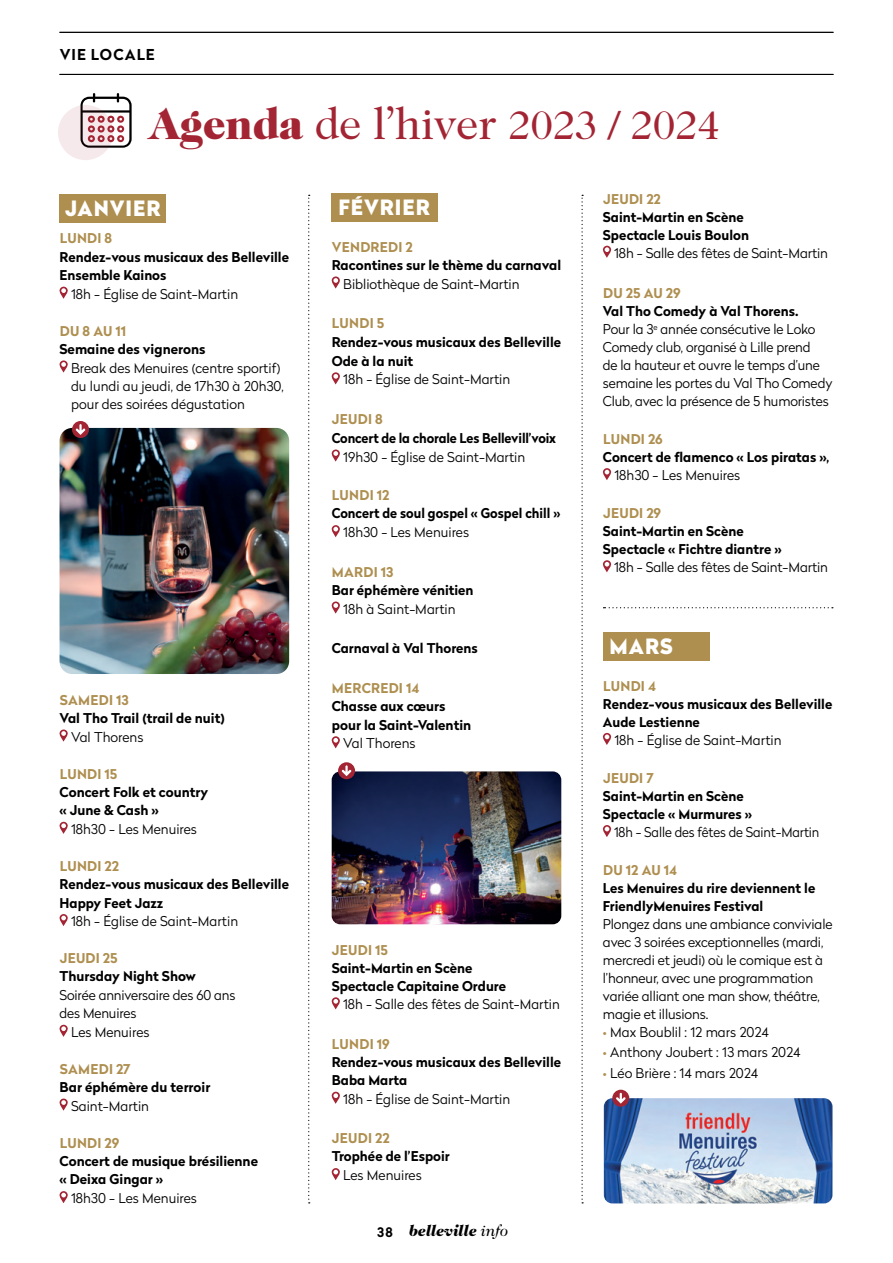
<style>
.page{position:relative;width:893px;height:1263px;background:#fff}
.page>*{position:absolute;margin:0;border:0;box-sizing:border-box;transform-origin:0 0}
.t1{font:45px "Caslon 224 Std";letter-spacing:-.01em;color:#a32534}
.t2{font:900 21px "Radikal";letter-spacing:.045em;color:#fff}
.t3{font:italic 900 15.75px "Caslon 224 Std";color:#000}
.t4{font:700 15px "Radikal";letter-spacing:.07em;color:#000}
.t5{font:300 13.5px/18px "Radikal";color:#000}
.t6{font:700 13.5px/18px "Radikal";color:#000}
.t7{font:700 13.5px "Radikal";letter-spacing:.02em;color:#ae8f50}
.t8{font:700 13.5px "Radikal";color:#000;scale:.95 1}
.t9{font:300 13.5px "Radikal";color:#000;scale:.96 1}
.s1{font-weight:900}
.s2{font-size:40.5px}
.s3{font-family:"Radikal";font-weight:700;font-style:normal;font-size:13.2px}
.s4{font-weight:400}
.s5{font-weight:700}
.s6{color:#ae8f50}
</style>
<div class="page">
<hr style="left:60px;top:74px;width:773px;height:1px;background:#000">
<hr style="left:60px;top:32px;width:773px;height:1px;background:#000">
<div style="left:60px;top:195px;width:106px;height:28px;background:#ae8f50"></div>
<svg style="left:60px;top:287px;width:8px;height:12px"></svg>
<svg style="left:60px;top:360px;width:8px;height:13px"></svg>
<img style="left:60px;top:428px;width:229px;height:246px">
<svg style="left:60px;top:729px;width:8px;height:13px"></svg>
<svg style="left:60px;top:822px;width:8px;height:12px"></svg>
<svg style="left:60px;top:914px;width:8px;height:12px"></svg>
<svg style="left:60px;top:1025px;width:8px;height:12px"></svg>
<svg style="left:60px;top:1098px;width:8px;height:13px"></svg>
<svg style="left:60px;top:1191px;width:8px;height:12px"></svg>
<svg style="left:81px;top:93px;width:51px;height:55px"></svg>
<svg style="left:58px;top:105px;width:55px;height:55px;background:#dac1c4"></svg>
<svg style="left:308px;top:195px;width:2px;height:1008px"></svg>
<svg style="left:581px;top:195px;width:2px;height:1008px"></svg>
<div style="left:332px;top:194px;width:106px;height:28px;background:#ae8f50"></div>
<svg style="left:332px;top:276px;width:8px;height:13px"></svg>
<svg style="left:332px;top:372px;width:8px;height:12px"></svg>
<svg style="left:332px;top:449px;width:8px;height:13px"></svg>
<svg style="left:332px;top:525px;width:8px;height:12px"></svg>
<svg style="left:332px;top:601px;width:8px;height:13px"></svg>
<svg style="left:332px;top:736px;width:8px;height:12px"></svg>
<img style="left:332px;top:771px;width:229px;height:153px">
<svg style="left:332px;top:997px;width:8px;height:12px"></svg>
<svg style="left:332px;top:1092px;width:8px;height:12px"></svg>
<svg style="left:332px;top:1168px;width:8px;height:12px"></svg>
<svg style="left:603px;top:246px;width:8px;height:12px"></svg>
<svg style="left:603px;top:468px;width:8px;height:12px"></svg>
<svg style="left:603px;top:560px;width:8px;height:12px"></svg>
<svg style="left:603px;top:607px;width:230px;height:1px"></svg>
<div style="left:603px;top:633px;width:106px;height:28px;background:#ae8f50"></div>
<svg style="left:603px;top:733px;width:8px;height:12px"></svg>
<svg style="left:603px;top:825px;width:8px;height:12px"></svg>
<div style="left:72px;top:421px;width:17px;height:17px;background:#a32534;border-radius:50%"></div>
<svg style="left:76px;top:424px;width:9px;height:11px"></svg>
<div style="left:338px;top:762px;width:17px;height:17px;background:#a32534;border-radius:50%"></div>
<svg style="left:342px;top:765px;width:9px;height:11px"></svg>
<img style="left:604px;top:1098px;width:228px;height:105px">
<div style="left:612px;top:1090px;width:17px;height:17px;background:#a32534;border-radius:50%"></div>
<svg style="left:616px;top:1093px;width:10px;height:10px"></svg>
<p class="t4" style="left:60px;top:43px;width:97px">VIE LOCALE</p>
<h1 class="t1" style="left:149px;top:98px;width:572px"><span class="s1">Agenda</span> de l’hiver <span class="s2">2023 / 2024</span></h1>
<h2 class="t2" style="left:65px;top:192px;width:97px">JANVIER</h2>
<p class="t7" style="left:60px;top:229px;width:54px">LUNDI 8</p>
<p class="t6" style="left:60px;top:247px;width:231px;line-height:18.5px">Rendez-vous musicaux des Belleville<br>Ensemble Kainos</p>
<p class="t5" style="left:71px;top:284px;width:169px">18h - Église de Saint-Martin</p>
<p class="t7" style="left:60px;top:321px;width:68px">DU 8 AU 11</p>
<p class="t6" style="left:60px;top:340px;width:147px">Semaine des vignerons</p>
<p class="t5" style="left:71px;top:358px;width:214px;line-height:18.5px">Break des Menuires (centre sportif) du lundi au jeudi, de 17h30 à 20h30, pour des soirées dégustation</p>
<p class="t7" style="left:60px;top:690px;width:70px">SAMEDI 13</p>
<p class="t6" style="left:60px;top:709px;width:167px">Val Tho Trail (trail de nuit)</p>
<p class="t5" style="left:71px;top:727px;width:74px">Val Thorens</p>
<p class="t7" style="left:60px;top:764px;width:59px">LUNDI 15</p>
<p class="t6" style="left:60px;top:782px;width:150px;line-height:18.5px">Concert Folk et country « June &amp; Cash »</p>
<p class="t5" style="left:71px;top:819px;width:127px">18h30 - Les Menuires</p>
<p class="t7" style="left:60px;top:856px;width:61px">LUNDI 22</p>
<p class="t6" style="left:60px;top:875px;width:231px;line-height:18.5px">Rendez-vous musicaux des Belleville<br>Happy Feet Jazz</p>
<p class="t5" style="left:71px;top:912px;width:169px">18h - Église de Saint-Martin</p>
<p class="t7" style="left:60px;top:948px;width:59px">JEUDI 25</p>
<p class="t6" style="left:60px;top:967px;width:138px">Thursday Night Show</p>
<p class="t5" style="left:60px;top:986px;width:178px">Soirée anniversaire des 60 ans</p>
<p class="t5" style="left:60px;top:1004px;width:78px">des Menuires</p>
<p class="t5" style="left:71px;top:1022px;width:80px">Les Menuires</p>
<p class="t7" style="left:60px;top:1059px;width:72px">SAMEDI 27</p>
<p class="t6" style="left:60px;top:1078px;width:152px">Bar éphémère du terroir</p>
<p class="t5" style="left:71px;top:1096px;width:80px">Saint-Martin</p>
<p class="t7" style="left:60px;top:1133px;width:61px">LUNDI 29</p>
<p class="t6" style="left:60px;top:1151px;width:200px;line-height:18.5px">Concert de musique brésilienne « Deixa Gingar »</p>
<p class="t5" style="left:71px;top:1189px;width:127px">18h30 - Les Menuires</p>
<h2 class="t2" style="left:338px;top:191px;width:93px">FÉVRIER</h2>
<p class="t7" style="left:332px;top:237px;width:82px">VENDREDI 2</p>
<p class="t6" style="left:332px;top:256px;width:231px">Racontines sur le thème du carnaval</p>
<p class="t5" style="left:343px;top:274px;width:178px">Bibliothèque de Saint-Martin</p>
<p class="t7" style="left:332px;top:313px;width:54px">LUNDI 5</p>
<p class="t6" style="left:332px;top:332px;width:231px;line-height:18.8px">Rendez-vous musicaux des Belleville<br>Ode à la nuit</p>
<p class="t5" style="left:343px;top:370px;width:169px">18h - Église de Saint-Martin</p>
<p class="t7" style="left:332px;top:409px;width:52px">JEUDI 8</p>
<p class="t8" style="left:332px;top:428px;width:238px">Concert de la chorale Les Bellevill’voix</p>
<p class="t5" style="left:343px;top:447px;width:184px">19h30 - Église de Saint-Martin</p>
<p class="t7" style="left:332px;top:486px;width:59px">LUNDI 12</p>
<p class="t8" style="left:332px;top:504px;width:242px">Concert de soul gospel « Gospel chill »</p>
<p class="t5" style="left:343px;top:523px;width:127px">18h30 - Les Menuires</p>
<p class="t7" style="left:332px;top:562px;width:63px">MARDI 13</p>
<p class="t6" style="left:332px;top:581px;width:143px">Bar éphémère vénitien</p>
<p class="t5" style="left:343px;top:599px;width:114px">18h à Saint-Martin</p>
<p class="t6" style="left:332px;top:639px;width:148px">Carnaval à Val Thorens</p>
<p class="t7" style="left:332px;top:678px;width:89px">MERCREDI 14</p>
<p class="t6" style="left:332px;top:696px;width:141px;line-height:18.8px">Chasse aux cœurs pour la Saint-Valentin</p>
<p class="t5" style="left:343px;top:734px;width:74px">Val Thorens</p>
<p class="t7" style="left:332px;top:940px;width:57px">JEUDI 15</p>
<p class="t6" style="left:332px;top:958px;width:176px">Saint-Martin en Scène<br>Spectacle Capitaine Ordure</p>
<p class="t5" style="left:343px;top:995px;width:218px">18h - Salle des fêtes de Saint-Martin</p>
<p class="t7" style="left:332px;top:1034px;width:59px">LUNDI 19</p>
<p class="t6" style="left:332px;top:1053px;width:231px">Rendez-vous musicaux des Belleville<br>Baba Marta</p>
<p class="t5" style="left:343px;top:1089px;width:169px">18h - Église de Saint-Martin</p>
<p class="t7" style="left:332px;top:1128px;width:59px">JEUDI 22</p>
<p class="t6" style="left:332px;top:1147px;width:120px">Trophée de l’Espoir</p>
<p class="t5" style="left:343px;top:1166px;width:80px">Les Menuires</p>
<p class="t3" style="left:377px;top:1221px;width:133px"><span class="s3">38</span> belleville <span class="s4">info</span></p>
<p class="t7" style="left:603px;top:189px;width:59px">JEUDI 22</p>
<p class="t6" style="left:603px;top:208px;width:148px">Saint-Martin en Scène<br>Spectacle Louis Boulon</p>
<p class="t5" style="left:614px;top:243px;width:215px">18h - Salle des fêtes de Saint-Martin</p>
<p class="t7" style="left:603px;top:283px;width:79px">DU 25 AU 29</p>
<p class="t5" style="left:603px;top:302px;width:231px"><span class="s5">Val Tho Comedy à Val Thorens.<br></span>Pour la 3<sup>e</sup> année consécutive le Loko Comedy club, organisé à Lille prend<br>de la hauteur et ouvre le temps d’une semaine les portes du Val Tho Comedy Club, avec la présence de 5 humoristes</p>
<p class="t7" style="left:603px;top:429px;width:61px">LUNDI 26</p>
<p class="t6" style="left:603px;top:448px;width:228px">Concert de flamenco « Los piratas »,</p>
<p class="t5" style="left:614px;top:466px;width:127px">18h30 - Les Menuires</p>
<p class="t7" style="left:603px;top:503px;width:59px">JEUDI 29</p>
<p class="t6" style="left:603px;top:522px;width:180px">Saint-Martin en Scène<br>Spectacle « Fichtre diantre »</p>
<p class="t5" style="left:614px;top:558px;width:215px">18h - Salle des fêtes de Saint-Martin</p>
<h2 class="t2" style="left:610px;top:630px;width:65px">MARS</h2>
<p class="t7" style="left:603px;top:676px;width:54px">LUNDI 4</p>
<p class="t6" style="left:603px;top:695px;width:231px">Rendez-vous musicaux des Belleville<br>Aude Lestienne</p>
<p class="t5" style="left:614px;top:731px;width:169px">18h - Église de Saint-Martin</p>
<p class="t7" style="left:603px;top:768px;width:52px">JEUDI 7</p>
<p class="t6" style="left:603px;top:787px;width:151px">Saint-Martin en Scène<br>Spectacle « Murmures »</p>
<p class="t9" style="left:614px;top:823px;width:215px">18h - Salle des fêtes de Saint-Martin</p>
<p class="t7" style="left:603px;top:860px;width:75px">DU 12 AU 14</p>
<p class="t6" style="left:603px;top:879px;width:214px">Les Menuires du rire deviennent le<br>FriendlyMenuires Festival</p>
<p class="t5" style="left:603px;top:915px;width:231px">Plongez dans une ambiance conviviale avec 3 soirées exceptionnelles (mardi, mercredi et jeudi) où le comique est à l’honneur, avec une programmation variée alliant one man show, théâtre, magie et illusions.</p>
<p class="t5" style="left:603px;top:1023px;width:168px"><span class="s6">•</span> Max Boublil : 12 mars 2024</p>
<p class="t5" style="left:603px;top:1043px;width:199px"><span class="s6">•</span> Anthony Joubert : 13 mars 2024</p>
<p class="t5" style="left:603px;top:1064px;width:157px"><span class="s6">•</span> Léo Brière : 14 mars 2024</p>
</div>
